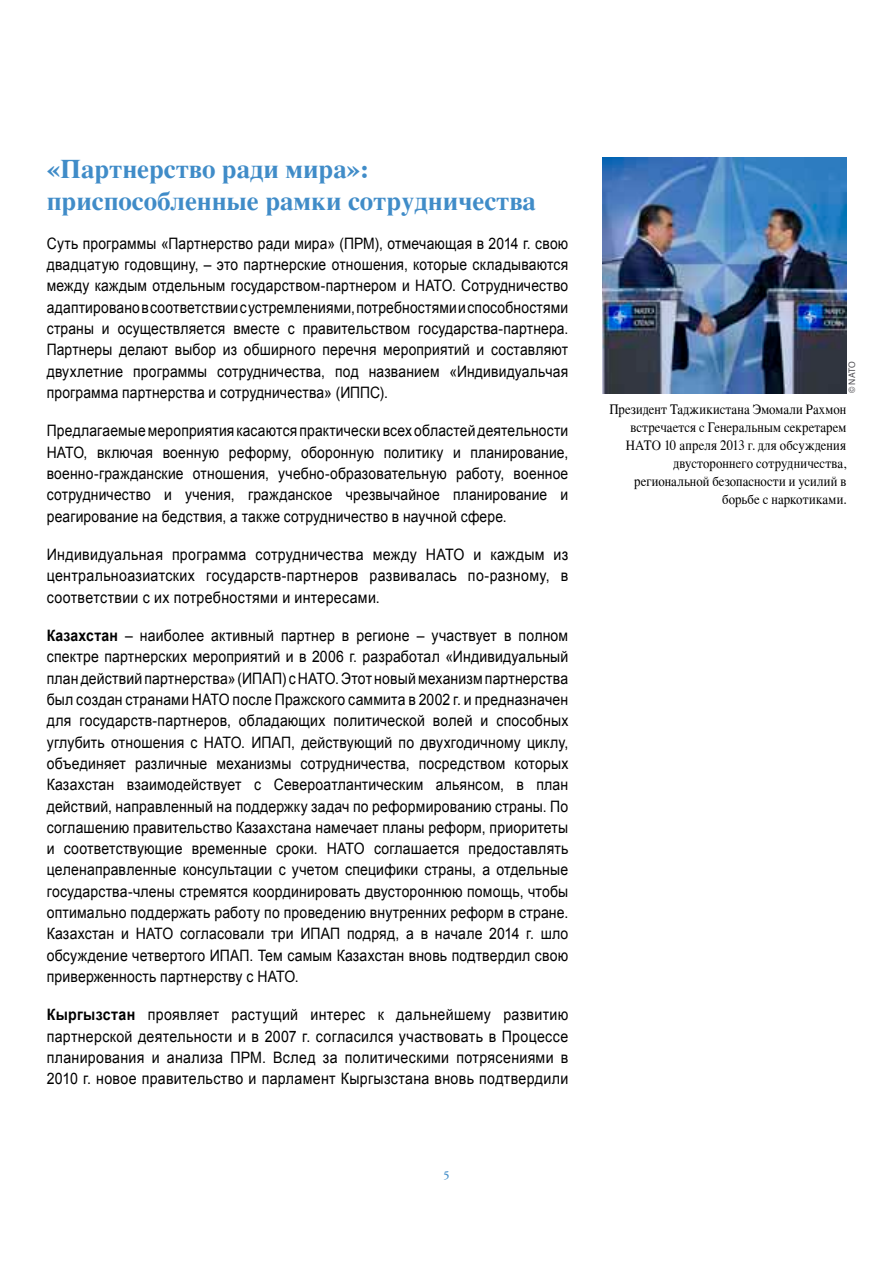
<style>
.page{position:relative;width:893px;height:1263px;background:#fff}
.page>*{position:absolute;margin:0;border:0;box-sizing:border-box;transform-origin:0 0}
.t1{font:700 27px/32.7px "Times";letter-spacing:-.005em;color:#408cc8}
.t2{font:15.75px/21.3px "Arial";letter-spacing:.015em;color:#000;text-align:justify;scale:.89 1}
.t3{font:15.75px/21.3px "Arial";letter-spacing:.015em;color:#000;text-align:justify;scale:.88 1}
.t4{font:15.75px/21.3px "Arial";letter-spacing:.015em;color:#000;text-align:justify;scale:.9 1}
.t5{font:14.25px/18px "Times";letter-spacing:.005em;color:#000;text-align:right;scale:.9 1}
.t6{font:600 12px "Adobe Garamond Pro";color:#408cc8}
.t7{font:9px "Helvetica";color:#4f4e53;scale:.95 1}
.s1{font-weight:700}
</style>
<div class="page">
<img style="left:602px;top:157px;width:244px;height:236px">
<h1 class="t1" style="left:47px;top:149px;width:491px">«Партнерство ради мира»: приспособленные рамки сотрудничества</h1>
<p class="t3" style="left:47px;top:233px;width:594px">Суть программы «Партнерство ради мира» (ПРМ), отмечающая в 2014 г. свою двадцатую годовщину, – это партнерские отношения, которые складываются между каждым отдельным государством-партнером и НАТО. Сотрудничество адаптировано в соответствии с устремлениями, потребностями и способностями страны и осуществляется вместе с правительством государства-партнера.<br>Партнеры делают выбор из обширного перечня мероприятий и составляют двухлетние программы сотрудничества, под названием «Индивидуальчая программа партнерства и сотрудничества» (ИППС).</p>
<p class="t3" style="left:47px;top:420px;width:594px">Предлагаемые мероприятия касаются практически всех областей деятельности НАТО, включая военную реформу, оборонную политику и планирование, военно-гражданские отношения, учебно-образовательную работу, военное сотрудничество и учения, гражданское чрезвычайное планирование и реагирование на бедствия, а также сотрудничество в научной сфере.</p>
<p class="t4" style="left:47px;top:544px;width:581px">Индивидуальная программа сотрудничества между НАТО и каждым из центральноазиатских государств-партнеров развивалась по-разному, в соответствии с их потребностями и интересами.</p>
<p class="t2" style="left:47px;top:625px;width:588px"><span class="s1">Казахстан</span> – наиболее активный партнер в регионе – участвует в полном спектре партнерских мероприятий и в 2006 г. разработал «Индивидуальный план действий партнерства» (ИПАП) с НАТО. Этот новый механизм партнерства был создан странами НАТО после Пражского саммита в 2002 г. и предназначен для государств-партнеров, обладающих политической волей и способных углубить отношения с НАТО. ИПАП, действующий по двухгодичному циклу, объединяет различные механизмы сотрудничества, посредством которых Казахстан взаимодействует с Североатлантическим альянсом, в план действий, направленный на поддержку задач по реформированию страны. По соглашению правительство Казахстана намечает планы реформ, приоритеты и соответствующие временные сроки. НАТО соглашается предоставлять целенаправленные консультации с учетом специфики страны, а отдельные государства-члены стремятся координировать двустороннюю помощь, чтобы оптимально поддержать работу по проведению внутренних реформ в стране.<br>Казахстан и НАТО согласовали три ИПАП подряд, а в начале 2014 г. шло обсуждение четвертого ИПАП. Тем самым Казахстан вновь подтвердил свою приверженность партнерству с НАТО.</p>
<p class="t4" style="left:47px;top:1004px;width:581px"><span class="s1">Кыргызстан</span> проявляет растущий интерес к дальнейшему развитию партнерской деятельности и в 2007 г. согласился участвовать в Процессе планирования и анализа ПРМ. Вслед за политическими потрясениями в 2010 г. новое правительство и парламент Кыргызстана вновь подтвердили</p>
<p class="t6" style="left:443px;top:1168px;width:8px">5</p>
<p class="t7" style="left:845px;top:393px;width:35px;rotate:-90deg">© NATO</p>
<p class="t5" style="left:609px;top:399px;width:265px">Президент Таджикистана Эмомали Рахмон встречается с Генеральным секретарем НАТО 10 апреля 2013 г. для обсуждения двустороннего сотрудничества, региональной безопасности и усилий в борьбе с наркотиками.</p>
</div>
